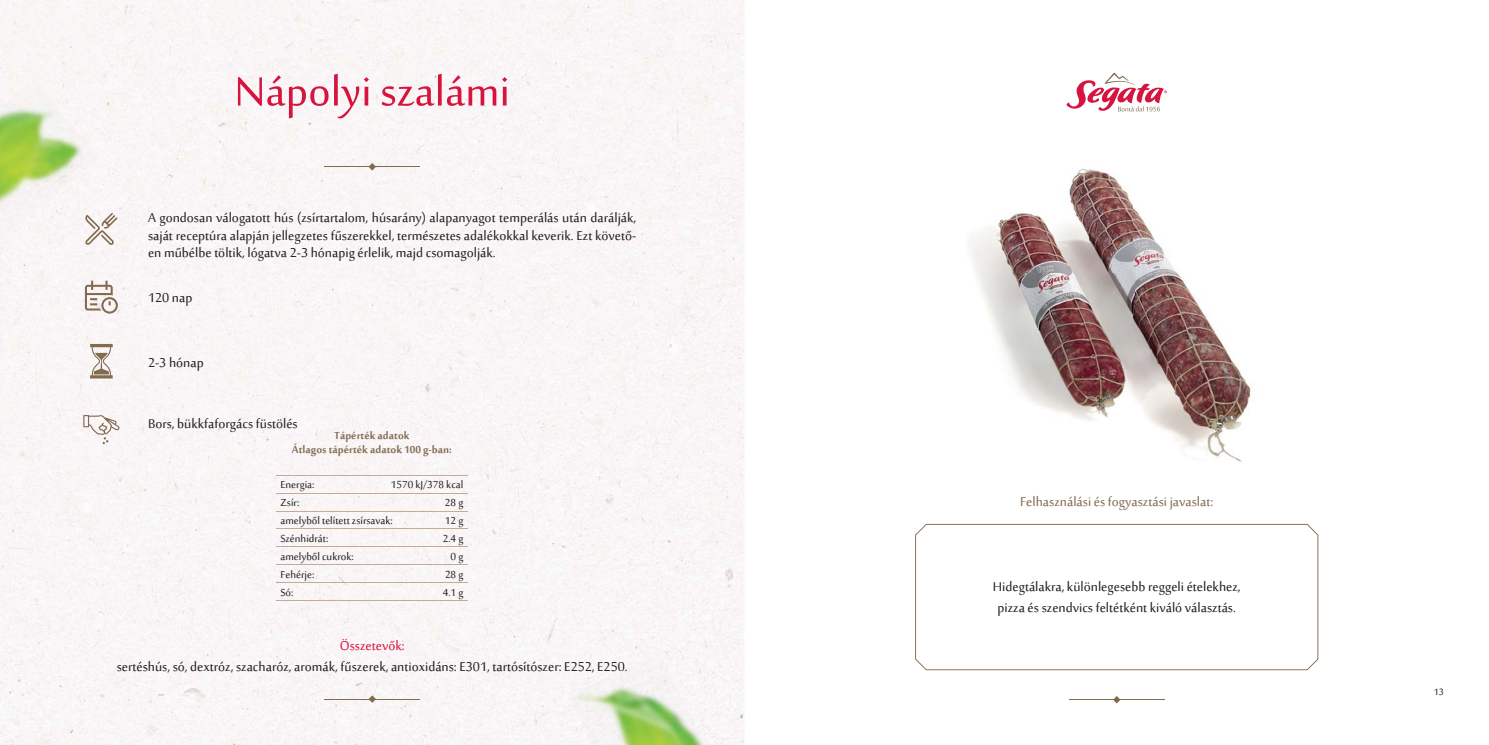
<style>
.page{position:relative;width:1489px;height:745px;background:#fff}
.page>*{position:absolute;margin:0;border:0;box-sizing:border-box;transform-origin:0 0}
.t1{font:56.25px "Sakkal Majalla";color:#d7143f}
.t2{font:17.5px/17.5px "Sakkal Majalla";color:#231f20;text-align:justify}
.t3{font:17.5px "Sakkal Majalla";color:#836b50}
.t4{font:13.88px "Sakkal Majalla";color:#231f20}
.t5{font:700 13.88px/13.9px "Sakkal Majalla";color:#836b50;text-align:center}
.t6{font:12.5px "Sakkal Majalla";color:#231f20}
.s1{color:#d7143f}
.s2{color:#221e1f}
.s3{color:#221e1e}
</style>
<div class="page">
<div style="left:0;top:0;width:744px;height:744px;background:#faf6f7"></div>
<hr style="left:276px;top:474px;width:192px;height:1px;background:#c2ac97">
<hr style="left:276px;top:492px;width:192px;height:1px;background:#c2ac97">
<hr style="left:276px;top:510px;width:192px;height:1px;background:#c2ac97">
<hr style="left:276px;top:528px;width:192px;height:1px;background:#c2ac97">
<hr style="left:276px;top:546px;width:192px;height:1px;background:#c2ac97">
<hr style="left:276px;top:563px;width:192px;height:1px;background:#c2ac97">
<hr style="left:276px;top:581px;width:192px;height:1px;background:#c2ac97">
<hr style="left:276px;top:599px;width:192px;height:1px;background:#c2ac97">
<img style="left:972px;top:111px;width:280px;height:351px">
<hr style="left:324px;top:698px;width:96px;height:1px;background:#836b50">
<svg style="left:368px;top:694px;width:8px;height:8px"></svg>
<hr style="left:324px;top:166px;width:96px;height:1px;background:#836b50">
<svg style="left:368px;top:163px;width:8px;height:7px"></svg>
<svg style="left:85px;top:212px;width:32px;height:33px"></svg>
<svg style="left:83px;top:414px;width:36px;height:30px"></svg>
<svg style="left:85px;top:280px;width:33px;height:33px"></svg>
<hr style="left:1068px;top:699px;width:96px;height:1px;background:#836b50">
<svg style="left:1113px;top:696px;width:7px;height:7px"></svg>
<svg style="left:915px;top:523px;width:403px;height:146px"></svg>
<svg style="left:1066px;top:73px;width:100px;height:38px"></svg>
<svg style="left:90px;top:344px;width:23px;height:34px"></svg>
<img style="left:0;top:78px;width:101px;height:165px">
<img style="left:567px;top:650px;width:139px;height:94px">
<svg style="left:616px;top:666px;width:11px;height:5px"></svg>
<h1 class="t1" style="left:234px;top:53px;width:277px">Nápolyi szalámi</h1>
<p class="t2" style="left:148px;top:207px;width:490px">A gondosan válogatott hús (zsírtartalom, húsarány) alapanyagot temperálás után darálják, saját receptúra alapján jellegzetes fűszerekkel, természetes adalékokkal keverik. Ezt követő&shy;en műbélbe töltik, lógatva 2-3 hónapig érlelik, majd csomagolják.</p>
<p class="t2" style="left:148px;top:287px;width:46px">120 nap</p>
<p class="t2" style="left:148px;top:352px;width:57px">2-3 hónap</p>
<p class="t2" style="left:148px;top:413px;width:151px">Bors, bükkfaforgács füstölés</p>
<p class="t5" style="left:292px;top:427px;width:161px">Tápérték adatok<br>Átlagos tápérték adatok 100 g-ban:</p>
<p class="t4" style="left:280px;top:474px;width:36px">Energia:</p>
<p class="t4" style="left:391px;top:474px;width:74px">1570 kJ/378 kcal</p>
<p class="t4" style="left:280px;top:492px;width:20px">Zsír:</p>
<p class="t4" style="left:445px;top:492px;width:20px">28 g</p>
<p class="t4" style="left:280px;top:510px;width:114px">amelyből telített zsírsavak:</p>
<p class="t4" style="left:445px;top:510px;width:20px">12 g</p>
<p class="t4" style="left:280px;top:528px;width:49px">Szénhidrát:</p>
<p class="t4" style="left:443px;top:528px;width:22px">2.4 g</p>
<p class="t4" style="left:280px;top:546px;width:75px">amelyből cukrok:</p>
<p class="t4" style="left:450px;top:546px;width:14px">0 g</p>
<p class="t4" style="left:280px;top:564px;width:35px">Fehérje:</p>
<p class="t4" style="left:445px;top:564px;width:20px">28 g</p>
<p class="t4" style="left:280px;top:582px;width:14px">Só:</p>
<p class="t4" style="left:443px;top:582px;width:22px">4.1 g</p>
<p class="t2" style="left:117px;top:632px;width:512px;line-height:21px;text-align:center"><span class="s1">Összetevők:<br></span>sertéshús, só, dextróz, szacharóz, aromák, fűszerek, antioxidáns: E301, tartósítószer: E252, E25<span class="s2">0</span><span class="s3">.</span></p>
<p class="t3" style="left:1019px;top:489px;width:195px">Felhasználási és fogyasztási javaslat:</p>
<p class="t2" style="left:992px;top:574px;width:249px;line-height:21px">Hidegtálakra, különlegesebb reggeli ételekhez, pizza és szendvics feltétként kiváló választás.</p>
<p class="t6" style="left:1433px;top:683px;width:12px">13</p>
</div>
